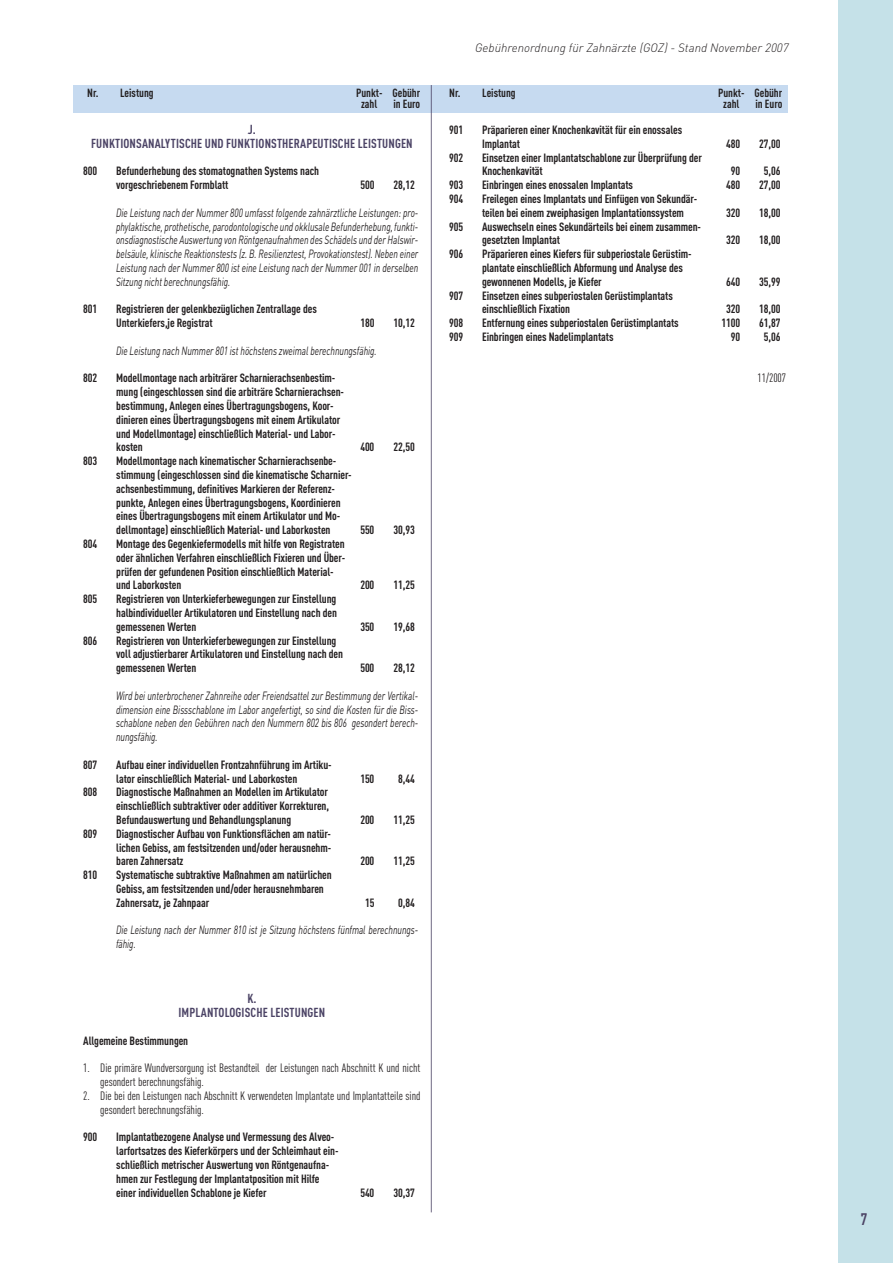
<style>
.page{position:relative;width:893px;height:1263px;background:#fff}
.page>*{position:absolute;margin:0;border:0;box-sizing:border-box;transform-origin:0 0}
.t1{font:700 condensed 12.9px/13.8px "DINOT";letter-spacing:.01em;color:#4b4365;text-align:center}
.t2{font:condensed 12px/13.8px "DINOT";letter-spacing:-.005em;color:#231f20}
.t3{font:italic 300 12px "DIN";color:#231f20}
.t4{font:700 condensed 11.85px/13.8px "DINOT";letter-spacing:-.01em;color:#231f20}
.t5{font:italic 11.85px/13.8px "DIN";letter-spacing:-.005em;color:#231f20;text-align:justify;scale:.72 1}
.t6{font:700 condensed 11.7px/11.4px "DINOT";letter-spacing:-.005em;color:#231f20}
</style>
<div class="page">
<div style="left:838px;top:0;width:55px;height:1263px;background:#c5e1e8"></div>
<div style="left:74px;top:85px;width:714px;height:27px;background:#c6daf0"></div>
<hr style="left:431px;top:85px;width:1px;height:1127px;background:#4b4365">
<p class="t6" style="left:87px;top:87px;width:68px">Nr. Leistung</p>
<p class="t6" style="left:361px;top:87px;width:61px;text-indent:-5px">Punkt- Gebühr zahl</p>
<p class="t6" style="left:393px;top:98px;width:28px">in Euro</p>
<p class="t1" style="left:91px;top:122px;width:323px">J.<br>FUNKTIONSANALYTISCHE UND FUNKTIONSTHERAPEUTISCHE LEISTUNGEN</p>
<p class="t4" style="left:83px;top:164px;width:16px">800</p>
<p class="t4" style="left:116px;top:164px;width:204px">Befunderhebung des stomatognathen Systems nach vorgeschriebenem Formblatt</p>
<p class="t4" style="left:360px;top:177px;width:16px">500</p>
<p class="t4" style="left:393px;top:177px;width:23px">28,12</p>
<p class="t5" style="left:116px;top:205px;width:421px">Die Leistung nach der Nummer 800 umfasst folgende zahnärztliche Leistungen: pro&shy;phylaktische, prothetische, parodontologische und okklusale Befunderhebung, funkti&shy;onsdiagnostische Auswertung von Röntgenaufnahmen des Schädels und der Halswir&shy;belsäule, klinische Reaktionstests (z. B. Resilienztest, Provokationstest). Neben einer Leistung nach der Nummer 800 ist eine Leistung nach der Nummer 001 in derselben Sitzung nicht berechnungsfähig.</p>
<p class="t4" style="left:83px;top:302px;width:16px">801</p>
<p class="t4" style="left:116px;top:302px;width:202px">Registrieren der gelenkbezüglichen Zentrallage des<br>Unterkiefers,je Registrat</p>
<p class="t4" style="left:360px;top:315px;width:16px">180</p>
<p class="t4" style="left:393px;top:315px;width:23px">10,12</p>
<p class="t5" style="left:116px;top:343px;width:364px">Die Leistung nach Nummer 801 ist höchstens zweimal berechnungsfähig.</p>
<p class="t4" style="left:83px;top:371px;width:16px">802</p>
<p class="t4" style="left:116px;top:371px;width:229px">Modellmontage nach arbiträrer Scharnierachsenbestim&shy;mung (eingeschlossen sind die arbiträre Scharnierachsen&shy;bestimmung, Anlegen eines Übertragungsbogens, Koor&shy;dinieren eines Übertragungsbogens mit einem Artikulator und Modellmontage) einschließlich Material- und Labor&shy;kosten</p>
<p class="t4" style="left:83px;top:453px;width:16px">803</p>
<p class="t4" style="left:116px;top:453px;width:237px">Modellmontage nach kinematischer Scharnierachsenbe&shy;stimmung (eingeschlossen sind die kinematische Scharnier&shy;achsenbestimmung, definitives Markieren der Referenz&shy;punkte, Anlegen eines Übertragungsbogens, Koordinieren eines Übertragungsbogens mit einem Artikulator und Mo&shy;dellmontage) einschließlich Material- und Laborkosten</p>
<p class="t4" style="left:83px;top:536px;width:16px">804</p>
<p class="t4" style="left:116px;top:536px;width:230px">Montage des Gegenkiefermodells mit hilfe von Registraten oder ähnlichen Verfahren einschließlich Fixieren und Über&shy;prüfen der gefundenen Position einschließlich Material&shy;und Laborkosten</p>
<p class="t4" style="left:83px;top:592px;width:16px">805</p>
<p class="t4" style="left:116px;top:592px;width:222px;text-align:justify">Registrieren von Unterkieferbewegungen zur Einstellung halbindividueller Artikulatoren und Einstellung nach den gemessenen Werten</p>
<p class="t4" style="left:360px;top:440px;width:16px">400</p>
<p class="t4" style="left:393px;top:440px;width:23px">22,50</p>
<p class="t4" style="left:360px;top:522px;width:16px">550</p>
<p class="t4" style="left:393px;top:522px;width:23px">30,93</p>
<p class="t4" style="left:360px;top:578px;width:16px">200</p>
<p class="t4" style="left:393px;top:578px;width:23px">11,25</p>
<p class="t4" style="left:360px;top:619px;width:16px">350</p>
<p class="t4" style="left:393px;top:619px;width:23px">19,68</p>
<p class="t4" style="left:83px;top:633px;width:16px">806</p>
<p class="t4" style="left:116px;top:633px;width:228px">Registrieren von Unterkieferbewegungen zur Einstellung voll adjustierbarer Artikulatoren und Einstellung nach den gemessenen Werten</p>
<p class="t4" style="left:360px;top:661px;width:16px">500</p>
<p class="t4" style="left:393px;top:661px;width:23px">28,12</p>
<p class="t5" style="left:116px;top:688px;width:421px">Wird bei unterbrochener Zahnreihe oder Freiendsattel zur Bestimmung der Vertikal&shy;dimension eine Bissschablone im Labor angefertigt, so sind die Kosten für die Biss&shy;schablone neben den Gebühren nach den Nummern 802 bis 806 gesondert berech&shy;nungsfähig.</p>
<p class="t4" style="left:83px;top:757px;width:16px">807</p>
<p class="t4" style="left:116px;top:757px;width:217px">Aufbau einer individuellen Frontzahnführung im Artiku&shy;lator einschließlich Material- und Laborkosten</p>
<p class="t4" style="left:83px;top:785px;width:16px">808</p>
<p class="t4" style="left:116px;top:785px;width:214px;text-align:justify">Diagnostische Maßnahmen an Modellen im Artikulator einschließlich subtraktiver oder additiver Korrekturen, Befundauswertung und Behandlungsplanung</p>
<p class="t4" style="left:83px;top:826px;width:16px">809</p>
<p class="t4" style="left:116px;top:826px;width:217px;text-align:justify">Diagnostischer Aufbau von Funktionsflächen am natür&shy;lichen Gebiss, am festsitzenden und/oder herausnehm&shy;baren Zahnersatz</p>
<p class="t4" style="left:360px;top:771px;width:16px">150</p>
<p class="t4" style="left:398px;top:771px;width:18px">8,44</p>
<p class="t4" style="left:360px;top:812px;width:16px">200</p>
<p class="t4" style="left:393px;top:812px;width:23px">11,25</p>
<p class="t4" style="left:360px;top:854px;width:16px">200</p>
<p class="t4" style="left:393px;top:854px;width:23px">11,25</p>
<p class="t4" style="left:83px;top:867px;width:16px">810</p>
<p class="t4" style="left:116px;top:867px;width:217px">Systematische subtraktive Maßnahmen am natürlichen<br>Gebiss, am festsitzenden und/oder herausnehmbaren<br>Zahnersatz, je Zahnpaar</p>
<p class="t4" style="left:365px;top:895px;width:11px">15</p>
<p class="t4" style="left:398px;top:895px;width:18px">0,84</p>
<p class="t5" style="left:116px;top:923px;width:421px">Die Leistung nach der Nummer 810 ist je Sitzung höchstens fünfmal berechnungs&shy;fähig.</p>
<p class="t1" style="left:178px;top:991px;width:148px">K.<br>IMPLANTOLOGISCHE LEISTUNGEN</p>
<p class="t4" style="left:83px;top:1033px;width:106px">Allgemeine Bestimmungen</p>
<p class="t2" style="left:100px;top:1061px;width:322px;text-indent:-17px">1. Die primäre Wundversorgung ist Bestandteil der Leistungen nach Abschnitt K und nicht gesondert berechnungsfähig.</p>
<p class="t2" style="left:100px;top:1088px;width:322px;text-indent:-17px">2. Die bei den Leistungen nach Abschnitt K verwendeten Implantate und Implantatteile sind gesondert berechnungsfähig.</p>
<p class="t4" style="left:83px;top:1130px;width:16px">900</p>
<p class="t4" style="left:116px;top:1130px;width:224px">Implantatbezogene Analyse und Vermessung des Alveo&shy;larfortsatzes des Kieferkörpers und der Schleimhaut ein&shy;schließlich metrischer Auswertung von Röntgenaufna&shy;hmen zur Festlegung der Implantatposition mit Hilfe einer individuellen Schablone je Kiefer</p>
<p class="t4" style="left:360px;top:1185px;width:16px">540</p>
<p class="t4" style="left:393px;top:1185px;width:23px">30,37</p>
<p class="t3" style="left:475px;top:40px;width:315px">Gebührenordnung für Zahnärzte (GOZ) - Stand November 2007</p>
<p class="t6" style="left:449px;top:87px;width:68px">Nr. Leistung</p>
<p class="t6" style="left:723px;top:87px;width:61px;text-indent:-5px">Punkt- Gebühr zahl</p>
<p class="t6" style="left:755px;top:98px;width:28px">in Euro</p>
<p class="t4" style="left:449px;top:122px;width:16px">901</p>
<p class="t4" style="left:482px;top:122px;width:202px">Präparieren einer Knochenkavität für ein enossales<br>Implantat</p>
<p class="t4" style="left:449px;top:150px;width:16px">902</p>
<p class="t4" style="left:482px;top:150px;width:221px">Einsetzen einer Implantatschablone zur Überprüfung der<br>Knochenkavität</p>
<p class="t4" style="left:726px;top:136px;width:16px">480</p>
<p class="t4" style="left:759px;top:136px;width:23px">27,00</p>
<p class="t4" style="left:731px;top:164px;width:11px">90</p>
<p class="t4" style="left:764px;top:164px;width:18px">5,06</p>
<p class="t4" style="left:449px;top:177px;width:16px">903</p>
<p class="t4" style="left:482px;top:177px;width:153px">Einbringen eines enossalen Implantats</p>
<p class="t4" style="left:726px;top:177px;width:16px">480</p>
<p class="t4" style="left:759px;top:177px;width:23px">27,00</p>
<p class="t4" style="left:449px;top:191px;width:16px">904</p>
<p class="t4" style="left:482px;top:191px;width:217px">Freilegen eines Implantats und Einfügen von Sekundär&shy;teilen bei einem zweiphasigen Implantationssystem</p>
<p class="t4" style="left:726px;top:205px;width:16px">320</p>
<p class="t4" style="left:759px;top:205px;width:23px">18,00</p>
<p class="t4" style="left:449px;top:219px;width:16px">905</p>
<p class="t4" style="left:482px;top:219px;width:221px">Auswechseln eines Sekundärteils bei einem zusammen&shy;gesetzten Implantat</p>
<p class="t4" style="left:449px;top:247px;width:16px">906</p>
<p class="t4" style="left:482px;top:247px;width:211px">Präparieren eines Kiefers für subperiostale Gerüstim&shy;plantate einschließlich Abformung und Analyse des gewonnenen Modells, je Kiefer</p>
<p class="t4" style="left:449px;top:288px;width:16px">907</p>
<p class="t4" style="left:482px;top:288px;width:192px">Einsetzen eines subperiostalen Gerüstimplantats einschließlich Fixation</p>
<p class="t4" style="left:726px;top:233px;width:16px">320</p>
<p class="t4" style="left:759px;top:233px;width:23px">18,00</p>
<p class="t4" style="left:726px;top:274px;width:16px">640</p>
<p class="t4" style="left:759px;top:274px;width:23px">35,99</p>
<p class="t4" style="left:726px;top:302px;width:16px">320</p>
<p class="t4" style="left:759px;top:302px;width:23px">18,00</p>
<p class="t4" style="left:449px;top:316px;width:16px">908</p>
<p class="t4" style="left:482px;top:316px;width:198px">Entfernung eines subperiostalen Gerüstimplantats</p>
<p class="t4" style="left:721px;top:316px;width:20px">1100</p>
<p class="t4" style="left:759px;top:316px;width:23px">61,87</p>
<p class="t4" style="left:449px;top:329px;width:16px">909</p>
<p class="t4" style="left:482px;top:329px;width:133px">Einbringen eines Nadelimplantats</p>
<p class="t4" style="left:731px;top:329px;width:11px">90</p>
<p class="t4" style="left:764px;top:329px;width:18px">5,06</p>
<p class="t2" style="left:758px;top:371px;width:30px">11/2007</p>
</div>
